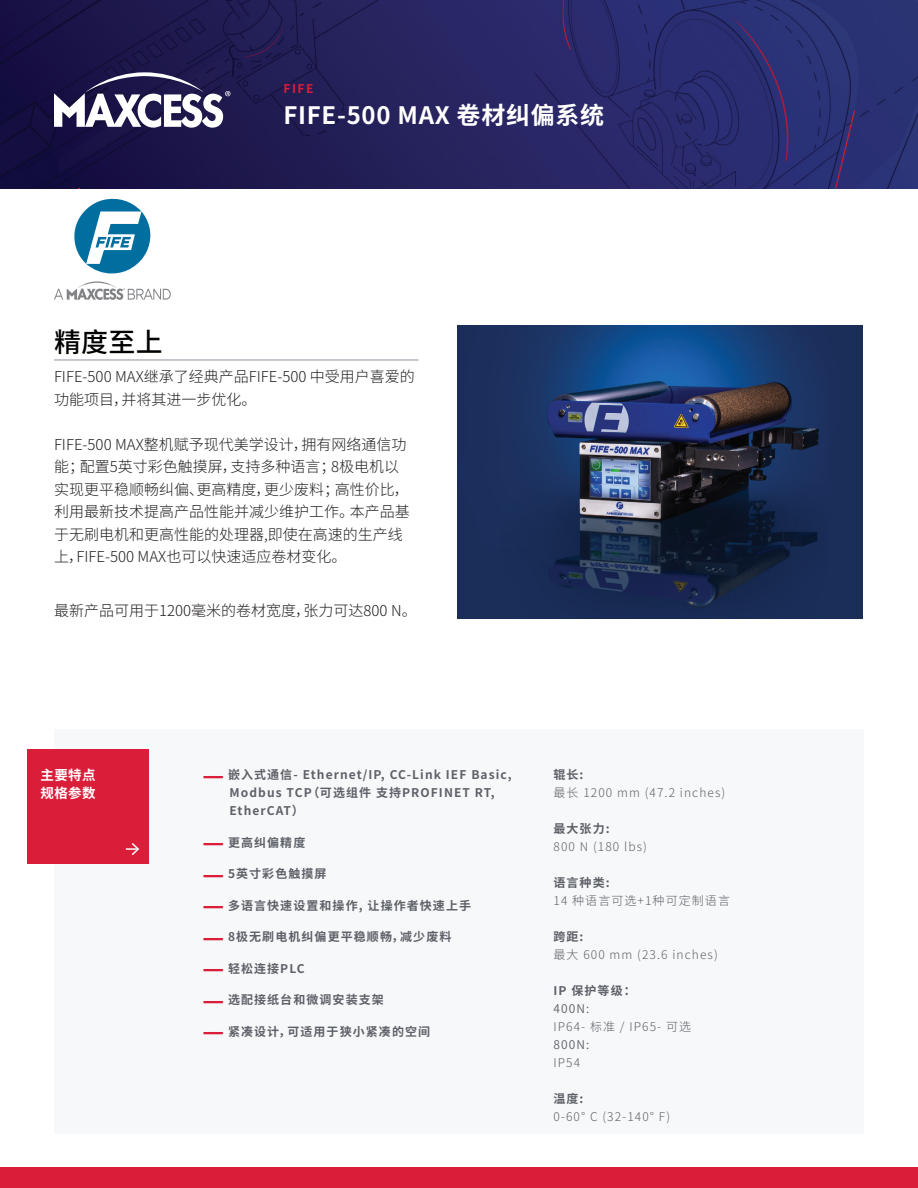
<style>
.page{position:relative;width:918px;height:1188px;background:#fff}
.page>*{position:absolute;margin:0;border:0;box-sizing:border-box;transform-origin:0 0}
.t1{font:500 27px "Source Han Sans CN";color:#000}
.t2{font:700 24px "Source Han Sans CN";letter-spacing:.03em;color:#fff}
.t3{font:300 15px/22.5px "Source Han Sans CN";color:#231f20}
.t4{font:700 13.5px/18px "Source Han Sans CN";letter-spacing:.03em;color:#fff}
.t5{font:700 12px/18px "Source Han Sans CN";letter-spacing:.09em;color:#5d6168}
.t6{font:300 12px "Source Han Sans CN";letter-spacing:.09em;color:#5d6168}
.t7{font:12px "Source Han Sans CN";letter-spacing:.09em;color:#5d6168}
.t8{font:700 12px "Source Han Sans CN";color:#da1d39}
.s1{font-size:24px;color:#da1d39}
</style>
<div class="page">
<div style="left:54px;top:729px;width:810px;height:405px;background:#f7f8f9"></div>
<img style="left:0;top:0;width:918px;height:189px">
<hr style="left:54px;top:359px;width:364px;height:2px;background:#b5b6be">
<svg style="left:74px;top:198px;width:76px;height:76px"></svg>
<svg style="left:54px;top:281px;width:117px;height:19px"></svg>
<svg style="left:54px;top:72px;width:176px;height:56px"></svg>
<img style="left:457px;top:326px;width:405px;height:292px">
<div style="left:0;top:1168px;width:918px;height:20px;background:#da1d39"></div>
<div style="left:27px;top:750px;width:121px;height:114px;background:#da1d39"></div>
<svg style="left:126px;top:843px;width:14px;height:12px"></svg>
<p class="t8" style="left:284px;top:81px;width:32px">FIFE</p>
<h2 class="t2" style="left:284px;top:102px;width:322px">FIFE-500 MAX 卷材纠偏系统</h2>
<h1 class="t1" style="left:54px;top:326px;width:110px">精度至上</h1>
<p class="t3" style="left:54px;top:366px;width:362px">FIFE-500 MAX继承了经典产品FIFE-500 中受用户喜爱的功能项目，并将其进一步优化。</p>
<p class="t3" style="left:54px;top:434px;width:357px">FIFE-500 MAX整机赋予现代美学设计，拥有网络通信功能；配置5英寸彩色触摸屏，支持多种语言；8极电机以实现更平稳顺畅纠偏、更高精度，更少废料；高性价比，利用最新技术提高产品性能并减少维护工作。本产品基于无刷电机和更高性能的处理器,即使在高速的生产线上，FIFE-500 MAX也可以快速适应卷材变化。</p>
<p class="t3" style="left:54px;top:600px;width:364px">最新产品可用于1200毫米的卷材宽度，张力可达800 N。</p>
<p class="t4" style="left:40px;top:767px;width:57px">主要特点规格参数</p>
<p class="t5" style="left:230px;top:766px;width:284px;text-indent:-27px"><span class="s1">—</span> 嵌入式通信- Ethernet/IP, CC-Link IEF Basic,<br>Modbus TCP（可选组件 支持PROFINET RT,<br>EtherCAT）</p>
<p class="t5" style="left:202px;top:834px;width:104px"><span class="s1">—</span> 更高纠偏精度</p>
<p class="t5" style="left:202px;top:865px;width:126px"><span class="s1">—</span> 5英寸彩色触摸屏</p>
<p class="t5" style="left:202px;top:897px;width:270px"><span class="s1">—</span> 多语言快速设置和操作, 让操作者快速上手</p>
<p class="t5" style="left:202px;top:928px;width:250px"><span class="s1">—</span> 8极无刷电机纠偏更平稳顺畅，减少废料</p>
<p class="t5" style="left:202px;top:960px;width:104px"><span class="s1">—</span> 轻松连接PLC</p>
<p class="t5" style="left:202px;top:991px;width:183px"><span class="s1">—</span> 选配接纸台和微调安装支架</p>
<p class="t5" style="left:202px;top:1023px;width:229px"><span class="s1">—</span> 紧凑设计，可适用于狭小紧凑的空间</p>
<p class="t5" style="left:554px;top:766px;width:32px">辊长:</p>
<p class="t6" style="left:554px;top:786px;width:173px">最长 1200 mm (47.2 inches)</p>
<p class="t5" style="left:554px;top:820px;width:58px">最大张力:</p>
<p class="t6" style="left:554px;top:840px;width:95px">800 N (180 lbs)</p>
<p class="t5" style="left:554px;top:874px;width:58px">语言种类:</p>
<p class="t6" style="left:554px;top:894px;width:178px">14 种语言可选+1种可定制语言</p>
<p class="t5" style="left:554px;top:928px;width:32px">跨距:</p>
<p class="t6" style="left:554px;top:948px;width:166px">最大 600 mm (23.6 inches)</p>
<p class="t5" style="left:554px;top:982px;width:84px">IP 保护等级：</p>
<p class="t7" style="left:554px;top:1002px;width:37px">400N:</p>
<p class="t6" style="left:554px;top:1020px;width:139px">IP64- 标准 / IP65- 可选</p>
<p class="t7" style="left:554px;top:1038px;width:37px">800N:</p>
<p class="t6" style="left:554px;top:1056px;width:28px">IP54</p>
<p class="t5" style="left:554px;top:1090px;width:32px">温度:</p>
<p class="t6" style="left:554px;top:1110px;width:118px">0-60° C (32-140° F)</p>
</div>
